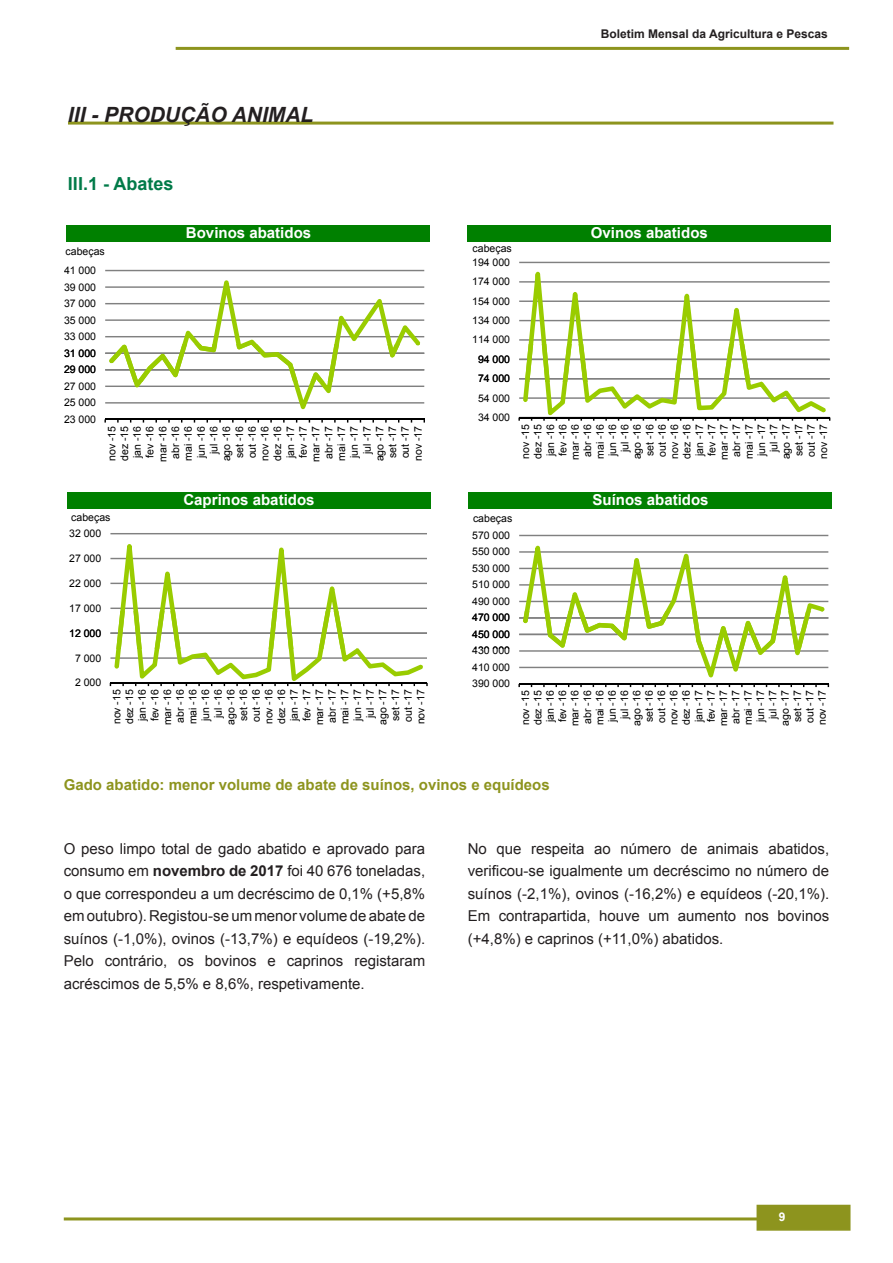
<style>
.page{position:relative;width:893px;height:1263px;background:#fff}
.page>*{position:absolute;margin:0;border:0;box-sizing:border-box;transform-origin:0 0}
.t1{font:italic 700 21px "Arial";color:#231f20}
.t2{font:700 18px "Arial";color:#007a48}
.t3{font:15px/22.5px "Arial";color:#231f20;text-align:justify}
.t4{font:700 15px "Arial";color:#fff}
.t5{font:700 15px "Arial";color:#8d941e}
.t6{font:700 12px "Arial";color:#231f20}
.t7{font:700 12px "Arial";color:#fff}
.t8{font:10.5px/12.8px "Arial";color:#000;text-align:right}
.s1{font-weight:700}
</style>
<div class="page">
<hr style="left:64px;top:1217px;width:765px;height:3px;background:#8d941e">
<div style="left:756px;top:1205px;width:94px;height:26px;background:#8d941e;border:2px solid #8d941e"></div>
<hr style="left:176px;top:47px;width:673px;height:3px;background:#8d941e">
<hr style="left:68px;top:122px;width:765px;height:3px;background:#8d941e">
<div style="left:66px;top:225px;width:364px;height:17px;background:#008000"></div>
<hr style="left:105px;top:270px;width:319px;height:1px;background:#808080">
<hr style="left:105px;top:286px;width:319px;height:2px;background:#808080">
<hr style="left:105px;top:303px;width:319px;height:1px;background:#808080">
<hr style="left:105px;top:319px;width:319px;height:2px;background:#808080">
<hr style="left:105px;top:336px;width:319px;height:1px;background:#808080">
<hr style="left:105px;top:352px;width:319px;height:2px;background:#808080">
<hr style="left:105px;top:369px;width:319px;height:1px;background:#808080">
<hr style="left:105px;top:386px;width:319px;height:1px;background:#808080">
<hr style="left:105px;top:402px;width:319px;height:2px;background:#808080">
<hr style="left:105px;top:419px;width:319px;height:1px;background:#000">
<svg style="left:109px;top:280px;width:311px;height:129px"></svg>
<div style="left:467px;top:225px;width:364px;height:17px;background:#008000"></div>
<hr style="left:519px;top:262px;width:311px;height:1px;background:#808080">
<svg style="left:518px;top:272px;width:312px;height:149px"></svg>
<div style="left:67px;top:492px;width:364px;height:17px;background:#008000"></div>
<hr style="left:110px;top:533px;width:317px;height:1px;background:#808080">
<svg style="left:110px;top:544px;width:318px;height:142px"></svg>
<div style="left:468px;top:492px;width:364px;height:17px;background:#008000"></div>
<hr style="left:519px;top:535px;width:309px;height:1px;background:#808080">
<hr style="left:519px;top:551px;width:309px;height:2px;background:#808080">
<hr style="left:519px;top:568px;width:309px;height:1px;background:#808080">
<hr style="left:519px;top:584px;width:309px;height:2px;background:#808080">
<hr style="left:519px;top:601px;width:309px;height:1px;background:#808080">
<hr style="left:519px;top:617px;width:309px;height:2px;background:#808080">
<hr style="left:519px;top:634px;width:309px;height:1px;background:#808080">
<hr style="left:519px;top:650px;width:309px;height:2px;background:#808080">
<hr style="left:519px;top:667px;width:309px;height:1px;background:#808080">
<hr style="left:519px;top:683px;width:309px;height:2px;background:#000">
<svg style="left:523px;top:546px;width:302px;height:131px"></svg>
<h1 class="t1" style="left:68px;top:101px;width:247px">III - PRODUÇÃO ANIMAL</h1>
<h2 class="t2" style="left:68px;top:171px;width:107px">III.1 - Abates</h2>
<p class="t8" style="left:66px;top:245px;width:41px">cabeças</p>
<p class="t8" style="left:64px;top:264px;width:34px">41 000</p>
<p class="t8" style="left:64px;top:281px;width:34px">39 000</p>
<p class="t8" style="left:64px;top:297px;width:34px">37 000</p>
<p class="t8" style="left:64px;top:314px;width:34px">35 000</p>
<p class="t8" style="left:64px;top:330px;width:34px">33 000</p>
<p class="t8" style="left:64px;top:347px;width:34px">31 000</p>
<p class="t8" style="left:64px;top:363px;width:34px">29 000</p>
<p class="t8" style="left:64px;top:380px;width:34px">27 000</p>
<p class="t8" style="left:64px;top:396px;width:34px">25 000</p>
<p class="t8" style="left:64px;top:413px;width:34px">23 000</p>
<h3 class="t4" style="left:186px;top:223px;width:127px">Bovinos abatidos</h3>
<p class="t8" style="left:105px;top:462px;width:38px;rotate:-90deg">nov -15 dez -15 jan -16 fev -16 mar -16 abr -16 mai -16 jun -16 jul -16 ago -16 set -16 out -16 nov -16 dez -16 jan -17 fev -17 mar -17 abr -17 mai -17 jun -17 jul -17 ago -17 set -17 out -17 nov -17</p>
<p class="t8" style="left:71px;top:511px;width:41px">cabeças</p>
<p class="t8" style="left:69px;top:527px;width:34px">32 000</p>
<p class="t8" style="left:69px;top:552px;width:34px">27 000</p>
<p class="t8" style="left:69px;top:577px;width:34px">22 000</p>
<p class="t8" style="left:69px;top:602px;width:34px">17 000</p>
<p class="t8" style="left:69px;top:627px;width:34px">12 000</p>
<p class="t8" style="left:75px;top:651px;width:28px">7 000</p>
<p class="t8" style="left:75px;top:676px;width:28px">2 000</p>
<h3 class="t4" style="left:183px;top:490px;width:133px">Caprinos abatidos</h3>
<p class="t8" style="left:111px;top:725px;width:38px;rotate:-90deg">nov -15 dez -15 jan -16 fev -16 mar -16 abr -16 mai -16 jun -16 jul -16 ago -16 set -16 out -16 nov -16 dez -16 jan -17 fev -17 mar -17 abr -17 mai -17 jun -17 jul -17 ago -17 set -17 out -17 nov -17</p>
<p class="t6" style="left:601px;top:26px;width:228px">Boletim Mensal da Agricultura e Pescas</p>
<p class="t8" style="left:473px;top:242px;width:41px">cabeças</p>
<p class="t8" style="left:472px;top:256px;width:39px">194 000</p>
<p class="t8" style="left:472px;top:275px;width:39px">174 000</p>
<p class="t8" style="left:472px;top:295px;width:39px">154 000</p>
<p class="t8" style="left:472px;top:314px;width:39px">134 000</p>
<p class="t8" style="left:472px;top:333px;width:39px">114 000</p>
<p class="t8" style="left:478px;top:353px;width:34px">94 000</p>
<p class="t8" style="left:478px;top:372px;width:34px">74 000</p>
<p class="t8" style="left:478px;top:392px;width:34px">54 000</p>
<p class="t8" style="left:478px;top:411px;width:34px">34 000</p>
<h3 class="t4" style="left:591px;top:223px;width:118px">Ovinos abatidos</h3>
<p class="t8" style="left:519px;top:460px;width:38px;rotate:-90deg">nov -15 dez -15 jan -16 fev -16 mar -16 abr -16 mai -16 jun -16 jul -16 ago -16 set -16 out -16 nov -16 dez -16 jan -17 fev -17 mar -17 abr -17 mai -17 jun -17 jul -17 ago -17 set -17 out -17 nov -17</p>
<p class="t8" style="left:473px;top:512px;width:41px">cabeças</p>
<p class="t8" style="left:472px;top:529px;width:39px">570 000</p>
<p class="t8" style="left:472px;top:545px;width:39px">550 000</p>
<p class="t8" style="left:472px;top:562px;width:39px">530 000</p>
<p class="t8" style="left:472px;top:578px;width:39px">510 000</p>
<p class="t8" style="left:472px;top:595px;width:39px">490 000</p>
<p class="t8" style="left:472px;top:611px;width:39px">470 000</p>
<p class="t8" style="left:472px;top:628px;width:39px">450 000</p>
<p class="t8" style="left:472px;top:644px;width:39px">430 000</p>
<p class="t8" style="left:472px;top:661px;width:39px">410 000</p>
<p class="t8" style="left:472px;top:677px;width:39px">390 000</p>
<h3 class="t4" style="left:593px;top:490px;width:118px">Suínos abatidos</h3>
<p class="t8" style="left:519px;top:726px;width:38px;line-height:12.3px;rotate:-90deg">nov -15 dez -15 jan -16 fev -16 mar -16 abr -16 mai -16 jun -16 jul -16 ago -16 set -16 out -16 nov -16 dez -16 jan -17 fev -17 mar -17 abr -17 mai -17 jun -17 jul -17 ago -17 set -17 out -17 nov -17</p>
<h3 class="t5" style="left:64px;top:775px;width:487px">Gado abatido: menor volume de abate de suínos, ovinos e equídeos</h3>
<p class="t3" style="left:64px;top:837px;width:363px">O peso limpo total de gado abatido e aprovado para consumo em <span class="s1">novembro de 2017</span> foi 40 676 toneladas, o que correspondeu a um decréscimo de 0,1% (+5,8% em outubro). Registou-se um menor volume de abate de suínos (-1,0%), ovinos (-13,7%) e equídeos (-19,2%).<br>Pelo contrário, os bovinos e caprinos registaram acréscimos de 5,5% e 8,6%, respetivamente.</p>
<p class="t3" style="left:468px;top:837px;width:363px">No que respeita ao número de animais abatidos, verificou-se igualmente um decréscimo no número de suínos (-2,1%), ovinos (-16,2%) e equídeos (-20,1%).<br>Em contrapartida, houve um aumento nos bovinos (+4,8%) e caprinos (+11,0%) abatidos.</p>
<p class="t7" style="left:779px;top:1208px;width:8px">9</p>
</div>
